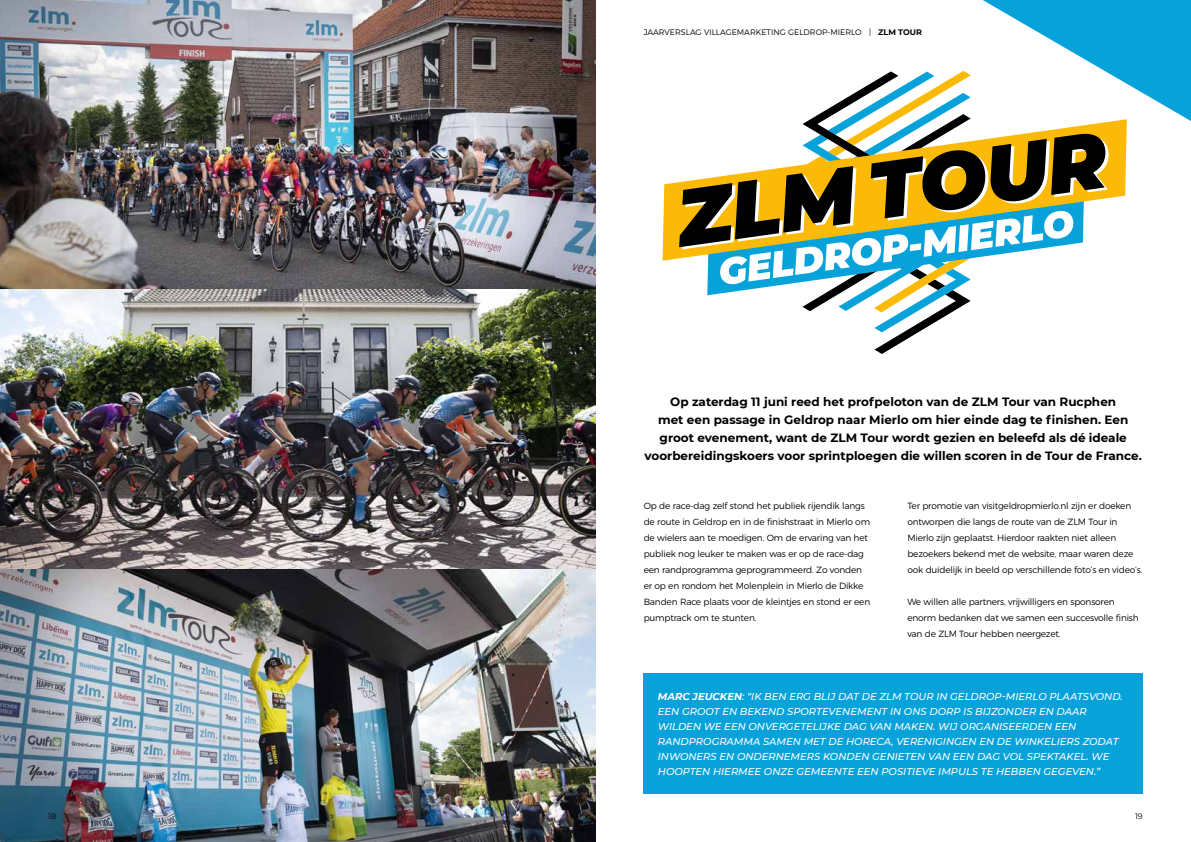
<style>
.page{position:relative;width:1191px;height:842px;background:#fff}
.page>*{position:absolute;margin:0;border:0;box-sizing:border-box;transform-origin:0 0}
.t1{font:700 12px/18px "Montserrat";color:#000;text-align:center}
.t2{font:italic 500 10px/15px "Montserrat";color:#fff}
.t3{font:300 9px/16px "Montserrat";letter-spacing:-.02em;color:#000}
.t4{font:300 8px "Montserrat";color:#000}
.t5{font:8px "Montserrat";color:#000}
.s1{font-weight:700}
</style>
<div class="page">
<img style="left:0;top:0;width:595px;height:289px">
<img style="left:0;top:289px;width:595px;height:281px">
<img style="left:0;top:570px;width:595px;height:272px">
<div style="left:643px;top:674px;width:499px;height:120px;background:#08a2db"></div>
<svg style="left:662px;top:182px;width:17px;height:79px"></svg>
<svg style="left:679px;top:0;width:512px;height:354px"></svg>
<p class="t5" style="left:48px;top:810px;width:9px">18</p>
<p class="t4" style="left:643px;top:26px;width:280px">JAARVERSLAG VILLAGEMARKETING GELDROP-MIERLO | <span class="s1">ZLM TOUR</span></p>
<p class="t1" style="left:644px;top:392px;width:499px">Op zaterdag 11 juni reed het profpeloton van de ZLM Tour van Rucphen<br>met een passage in Geldrop naar Mierlo om hier einde dag te finishen. Een groot evenement, want de ZLM Tour wordt gezien en beleefd als dé ideale voorbereidingskoers voor sprintploegen die willen scoren in de Tour de France.</p>
<p class="t3" style="left:643px;top:497px;width:228px">Op de race-dag zelf stond het publiek rijendik langs de route in Geldrop en in de finishstraat in Mierlo om de wielers aan te moedigen. Om de ervaring van het publiek nog leuker te maken was er op de race-dag een randprogramma geprogrammeerd. Zo vonden er op en rondom het Molenplein in Mierlo de Dikke Banden Race plaats voor de kleintjes en stond er een pumptrack om te stunten.</p>
<p class="t3" style="left:907px;top:497px;width:237px">Ter promotie van visitgeldropmierlo.nl zijn er doeken ontworpen die langs de route van de ZLM Tour in Mierlo zijn geplaatst. Hierdoor raakten niet alleen bezoekers bekend met de website, maar waren deze ook duidelijk in beeld op verschillende foto’s en video’s.</p>
<p class="t3" style="left:907px;top:593px;width:233px">We willen alle partners, vrijwilligers en sponsoren enorm bedanken dat we samen een succesvolle finish van de ZLM Tour hebben neergezet.</p>
<p class="t2" style="left:658px;top:688px;width:466px"><span class="s1">MARC JEUCKEN</span>: “IK BEN ERG BLIJ DAT DE ZLM TOUR IN GELDROP-MIERLO PLAATSVOND.<br>EEN GROOT EN BEKEND SPORTEVENEMENT IN ONS DORP IS BIJZONDER EN DAAR WILDEN WE EEN ONVERGETELIJKE DAG VAN MAKEN. WIJ ORGANISEERDEN EEN RANDPROGRAMMA SAMEN MET DE HORECA, VERENIGINGEN EN DE WINKELIERS ZODAT INWONERS EN ONDERNEMERS KONDEN GENIETEN VAN EEN DAG VOL SPEKTAKEL. WE HOOPTEN HIERMEE ONZE GEMEENTE EEN POSITIEVE IMPULS TE HEBBEN GEGEVEN.”</p>
<p class="t5" style="left:1135px;top:810px;width:9px">19</p>
</div>
